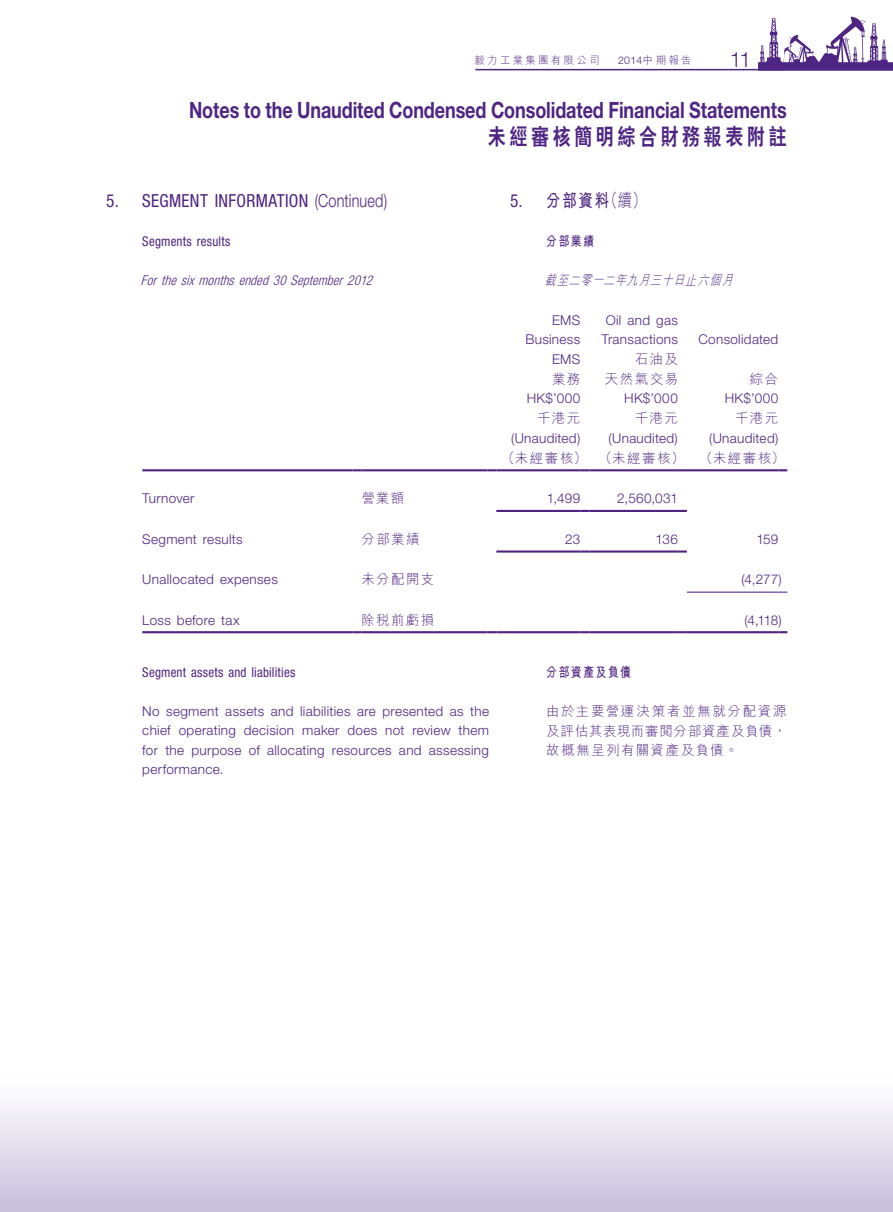
<style>
.page{position:relative;width:893px;height:1212px;background:#fff}
.page>*{position:absolute;margin:0;border:0;box-sizing:border-box;transform-origin:0 0}
.t1{font:700 22.5px "Helvetica Neue LT Std";letter-spacing:-.005em;color:#4e2582;scale:.8 1}
.t2{font:800 22.5px "C Hei 2 HK";letter-spacing:.2em;color:#4e2582;scale:.8 1}
.t3{font:300 21px "Helvetica Neue LT Std";color:#4e2582}
._03_H1{font:condensed 18px "Helvetica Neue LT Std";letter-spacing:.02em;color:#4e2582;scale:.96 1}
._03_H1-2{font:700 18px "M Hei HK";color:#4e2582;scale:.8 1}
._12___P2{font:300 13.5px/19.5px "Helvetica Neue LT Std";letter-spacing:.025em;color:#4e2582;text-align:justify}
._31_table_tab_6pt{font:300 13.5px/19.5px "Helvetica Neue LT Std";letter-spacing:.025em;color:#4e2582;text-align:right}
._15_Table_Stub{font:300 13.5px "Helvetica Neue LT Std";letter-spacing:.025em;color:#4e2582}
._12___P2-2{font:300 13.5px/19.5px "M Hei HK";letter-spacing:.095em;color:#4e2582;text-align:justify}
._04___H2{font:condensed 13.5px "Helvetica Neue LT Std";letter-spacing:.015em;color:#4e2582;scale:.96 1}
._31_table_tab_6pt-2{font:300 13.5px/19.5px "M Hei HK";letter-spacing:.11em;color:#4e2582;text-align:right}
._06_______H4{font:italic 300 condensed 13.5px "Helvetica Neue LT Std";color:#4e2582;scale:.96 1}
._15_Table_Stub-2{font:300 13.5px "M Hei HK";letter-spacing:.105em;color:#4e2582}
._06_______H4-2{font:italic 300 13.5px "M Hei HK";color:#4e2582;scale:.8 1}
._04___H2-2{font:700 13.5px "M Hei HK";letter-spacing:.15em;color:#4e2582;scale:.8 1}
.t4{font:300 10.5px "M Hei HK";letter-spacing:.215em;color:#4e2582}
.t5{font:300 10.5px "Helvetica Neue LT Std";color:#4e2582}
.s1{font-family:"M Hei HK"}
.s2{font-weight:300;font-stretch:normal}
.s3{font-family:"Helvetica Neue LT Std";font-weight:400;font-stretch:condensed}
.s4{font-weight:300}
</style>
<div class="page">
<svg style="left:758px;top:17px;width:135px;height:54px"></svg>
<hr style="left:475px;top:69px;width:309px;height:1px;background:#4e2582">
<div style="left:0;top:1069px;width:893px;height:143px;background:linear-gradient(to bottom,#fff,#c8bfdb)"></div>
<hr style="left:142px;top:469px;width:210px;height:2px;background:#4e2582">
<svg style="left:352px;top:469px;width:9px;height:2px"></svg>
<hr style="left:361px;top:469px;width:126px;height:2px;background:#4e2582">
<svg style="left:487px;top:469px;width:9px;height:2px"></svg>
<hr style="left:496px;top:469px;width:84px;height:2px;background:#4e2582">
<svg style="left:580px;top:469px;width:9px;height:2px"></svg>
<hr style="left:589px;top:469px;width:89px;height:2px;background:#4e2582">
<svg style="left:678px;top:469px;width:9px;height:2px"></svg>
<hr style="left:687px;top:469px;width:91px;height:2px;background:#4e2582">
<svg style="left:778px;top:469px;width:9px;height:2px"></svg>
<hr style="left:142px;top:631px;width:210px;height:2px;background:#4e2582">
<svg style="left:352px;top:631px;width:9px;height:2px"></svg>
<hr style="left:361px;top:631px;width:126px;height:2px;background:#4e2582">
<svg style="left:487px;top:631px;width:9px;height:2px"></svg>
<hr style="left:496px;top:631px;width:84px;height:2px;background:#4e2582">
<svg style="left:580px;top:631px;width:9px;height:2px"></svg>
<hr style="left:589px;top:631px;width:89px;height:2px;background:#4e2582">
<svg style="left:678px;top:631px;width:9px;height:2px"></svg>
<hr style="left:687px;top:631px;width:91px;height:2px;background:#4e2582">
<svg style="left:778px;top:631px;width:9px;height:2px"></svg>
<hr style="left:687px;top:592px;width:91px;height:1px;background:#4e2582">
<hr style="left:496px;top:550px;width:84px;height:3px;background:#4e2582">
<svg style="left:580px;top:550px;width:9px;height:3px"></svg>
<hr style="left:589px;top:550px;width:89px;height:3px;background:#4e2582">
<svg style="left:678px;top:550px;width:9px;height:3px"></svg>
<hr style="left:496px;top:510px;width:84px;height:2px;background:#4e2582">
<svg style="left:580px;top:510px;width:9px;height:2px"></svg>
<hr style="left:589px;top:510px;width:89px;height:2px;background:#4e2582">
<svg style="left:678px;top:510px;width:9px;height:2px"></svg>
<p class="t4" style="left:474px;top:52px;width:127px">毅力工業集團有限公司</p>
<p class="t5" style="left:618px;top:53px;width:75px">2014<span class="s1">中期報告</span></p>
<h2 class="t3" style="left:730px;top:47px;width:23px">11</h2>
<h1 class="t1" style="left:189px;top:96px;width:748px">Notes to the Unaudited Condensed Consolidated Financial Statements</h1>
<h1 class="t2" style="left:488px;top:122px;width:375px">未經審核簡明綜合財務報表附註</h1>
<p class="_03_H1" style="left:106px;top:191px;width:294px">5. SEGMENT INFORMATION <span class="s2">(Continued)</span></p>
<p class="_04___H2" style="left:142px;top:234px;width:93px">Segments results</p>
<p class="_06_______H4" style="left:141px;top:273px;width:247px">For the six months ended 30 September 2012</p>
<p class="_03_H1-2" style="left:510px;top:188px;width:172px"><span class="s3">5.</span> 分部資料<span class="s4">（續）</span></p>
<p class="_04___H2-2" style="left:546px;top:232px;width:62px">分部業績</p>
<p class="_06_______H4-2" style="left:545px;top:271px;width:242px">截至二零一二年九月三十日止六個月</p>
<p class="_31_table_tab_6pt" style="left:525px;top:310px;width:56px">EMS<br>Business</p>
<p class="_31_table_tab_6pt" style="left:601px;top:310px;width:78px;text-align:center">Oil and gas<br>Transactions</p>
<p class="_31_table_tab_6pt" style="left:552px;top:349px;width:30px">EMS</p>
<p class="_31_table_tab_6pt-2" style="left:552px;top:368px;width:30px">業務</p>
<p class="_31_table_tab_6pt-2" style="left:605px;top:349px;width:74px">石油及<br>天然氣交易</p>
<p class="_31_table_tab_6pt" style="left:698px;top:329px;width:81px">Consolidated</p>
<p class="_31_table_tab_6pt-2" style="left:750px;top:368px;width:30px">綜合</p>
<p class="_31_table_tab_6pt" style="left:527px;top:388px;width:55px">HK$’000</p>
<p class="_31_table_tab_6pt" style="left:624px;top:388px;width:55px">HK$’000</p>
<p class="_31_table_tab_6pt" style="left:725px;top:388px;width:55px">HK$’000</p>
<p class="_31_table_tab_6pt-2" style="left:537px;top:408px;width:45px">千港元</p>
<p class="_31_table_tab_6pt-2" style="left:635px;top:408px;width:45px">千港元</p>
<p class="_31_table_tab_6pt-2" style="left:735px;top:408px;width:45px">千港元</p>
<p class="_31_table_tab_6pt" style="left:511px;top:428px;width:71px">(Unaudited)</p>
<p class="_31_table_tab_6pt" style="left:609px;top:428px;width:71px">(Unaudited)</p>
<p class="_31_table_tab_6pt" style="left:709px;top:428px;width:71px">(Unaudited)</p>
<p class="_31_table_tab_6pt-2" style="left:501px;top:447px;width:87px">（未經審核）</p>
<p class="_31_table_tab_6pt-2" style="left:599px;top:447px;width:87px">（未經審核）</p>
<p class="_31_table_tab_6pt-2" style="left:699px;top:447px;width:87px">（未經審核）</p>
<p class="_15_Table_Stub" style="left:142px;top:490px;width:54px">Turnover</p>
<p class="_15_Table_Stub-2" style="left:361px;top:489px;width:44px">營業額</p>
<p class="_31_table_tab_6pt" style="left:547px;top:488px;width:35px">1,499</p>
<p class="_31_table_tab_6pt" style="left:617px;top:488px;width:62px">2,560,031</p>
<p class="_15_Table_Stub" style="left:142px;top:531px;width:102px">Segment results</p>
<p class="_15_Table_Stub-2" style="left:361px;top:529px;width:60px">分部業績</p>
<p class="_31_table_tab_6pt" style="left:565px;top:529px;width:17px">23</p>
<p class="_31_table_tab_6pt" style="left:656px;top:529px;width:24px">136</p>
<p class="_31_table_tab_6pt" style="left:756px;top:529px;width:24px">159</p>
<p class="_15_Table_Stub" style="left:142px;top:571px;width:137px">Unallocated expenses</p>
<p class="_15_Table_Stub-2" style="left:361px;top:570px;width:75px">未分配開支</p>
<p class="_31_table_tab_6pt" style="left:741px;top:570px;width:42px">(4,277)</p>
<p class="_15_Table_Stub" style="left:142px;top:611px;width:99px">Loss before tax</p>
<p class="_15_Table_Stub-2" style="left:361px;top:610px;width:74px">除稅前虧損</p>
<p class="_31_table_tab_6pt" style="left:745px;top:610px;width:39px">(4,118)</p>
<p class="_04___H2" style="left:142px;top:664px;width:161px">Segment assets and liabilities</p>
<p class="_12___P2" style="left:142px;top:701px;width:348px">No segment assets and liabilities are presented as the chief operating decision maker does not review them for the purpose of allocating resources and assessing performance.</p>
<p class="_04___H2-2" style="left:546px;top:662px;width:107px">分部資產及負債</p>
<p class="_12___P2-2" style="left:546px;top:701px;width:242px">由於主要營運決策者並無就分配資源及評估其表現而審閱分部資產及負債，故概無呈列有關資產及負債。</p>
</div>
